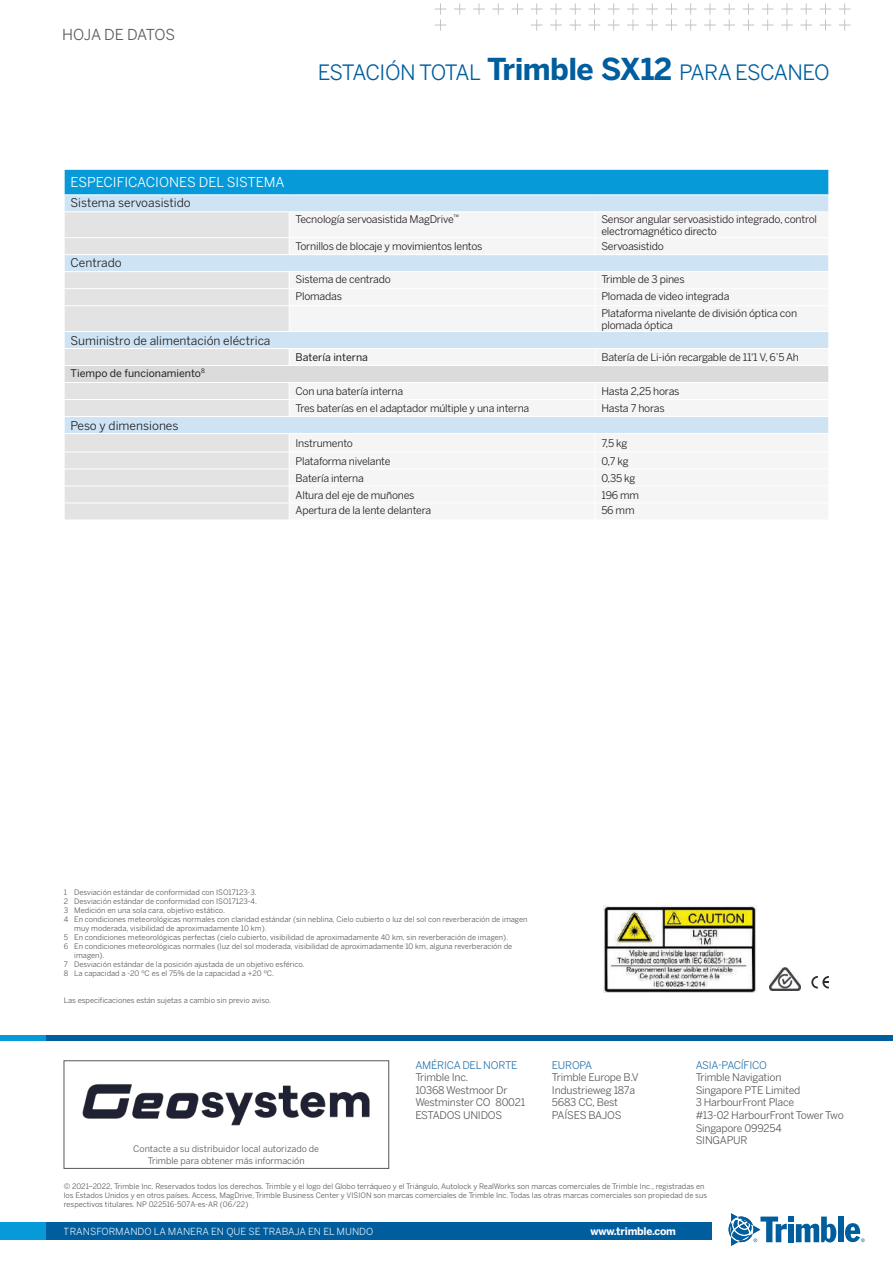
<style>
.page{position:relative;width:893px;height:1263px;background:#fff}
.page>*{position:absolute;margin:0;border:0;box-sizing:border-box;transform-origin:0 0}
.t1{font:21px "Benton Sans";letter-spacing:-.04em;color:#005e9e}
.t2{font:15px "Benton Sans";letter-spacing:-.025em;color:#57585a}
.t3{font:13.5px "Benton Sans";color:#fff}
.t4{font:12px "Benton Sans";color:#231f20}
.t5{font:10.5px/12px "Benton Sans";letter-spacing:-.02em;color:#231f20}
.t6{font:10.5px/12.6px "Benton Sans";letter-spacing:-.02em;color:#57585a}
.t7{font:10.5px "Benton Sans";color:#231f20}
.t8{font:10.5px "Benton Sans";letter-spacing:-.02em;color:#2572ac}
.t9{font:700 10.5px "Benton Sans";letter-spacing:-.02em;color:#fff}
.t10{font:9.75px "Benton Sans";color:#fff}
.t11{font:9px/12px "Benton Sans";color:#57585a;text-align:center}
.t12{font:7.5px/9px "Benton Sans";color:#57585a}
.s1{font-weight:700;font-size:30px}
</style>
<div class="page">
<svg style="left:435px;top:3px;width:415px;height:28px"></svg>
<svg style="left:811px;top:976px;width:18px;height:12px"></svg>
<img style="left:769px;top:967px;width:32px;height:24px">
<div style="left:64px;top:169px;width:765px;height:26px;background:#069ad9"></div>
<div style="left:65px;top:195px;width:763px;height:16px;background:#cee4f5"></div>
<svg style="left:65px;top:212px;width:224px;height:308px;fill:#e4e3e3"></svg>
<svg style="left:289px;top:255px;width:539px;height:178px;fill:#f5f5f5"></svg>
<div style="left:64px;top:365px;width:765px;height:17px;background:#dbdbdb"></div>
<hr style="left:64px;top:169px;width:225px;height:1px;background:#fff">
<hr style="left:289px;top:169px;width:306px;height:1px;background:#fff">
<hr style="left:595px;top:169px;width:234px;height:1px;background:#fff">
<hr style="left:64px;top:237px;width:225px;height:1px;background:#fff">
<hr style="left:64px;top:288px;width:225px;height:1px;background:#fff">
<hr style="left:289px;top:288px;width:306px;height:1px;background:#fff">
<hr style="left:595px;top:288px;width:234px;height:1px;background:#fff">
<svg style="left:289px;top:272px;width:1px;height:59px"></svg>
<svg style="left:595px;top:272px;width:1px;height:59px"></svg>
<svg style="left:289px;top:349px;width:1px;height:16px"></svg>
<svg style="left:595px;top:349px;width:1px;height:16px"></svg>
<svg style="left:289px;top:383px;width:1px;height:33px"></svg>
<svg style="left:595px;top:383px;width:1px;height:33px"></svg>
<svg style="left:64px;top:170px;width:1px;height:263px"></svg>
<svg style="left:828px;top:170px;width:1px;height:263px"></svg>
<hr style="left:64px;top:331px;width:225px;height:1px;background:#fff">
<hr style="left:289px;top:331px;width:306px;height:1px;background:#fff">
<hr style="left:595px;top:331px;width:234px;height:1px;background:#fff">
<hr style="left:64px;top:348px;width:225px;height:1px;background:#fff">
<hr style="left:289px;top:348px;width:306px;height:1px;background:#fff">
<hr style="left:595px;top:348px;width:234px;height:1px;background:#fff">
<hr style="left:289px;top:382px;width:306px;height:1px;background:#fff">
<hr style="left:595px;top:382px;width:234px;height:1px;background:#fff">
<hr style="left:64px;top:399px;width:225px;height:1px;background:#fff">
<hr style="left:64px;top:416px;width:225px;height:1px;background:#fff">
<hr style="left:289px;top:416px;width:306px;height:1px;background:#fff">
<hr style="left:595px;top:416px;width:234px;height:1px;background:#fff">
<hr style="left:64px;top:433px;width:225px;height:1px;background:#fff">
<hr style="left:64px;top:452px;width:225px;height:1px;background:#fff">
<hr style="left:64px;top:469px;width:225px;height:1px;background:#fff">
<hr style="left:64px;top:486px;width:225px;height:1px;background:#fff">
<hr style="left:64px;top:503px;width:225px;height:1px;background:#fff">
<hr style="left:64px;top:194px;width:225px;height:1px;background:#fff">
<hr style="left:289px;top:194px;width:306px;height:1px;background:#fff">
<hr style="left:595px;top:194px;width:234px;height:1px;background:#fff">
<hr style="left:64px;top:211px;width:225px;height:1px;background:#fff">
<hr style="left:595px;top:211px;width:234px;height:1px;background:#fff">
<hr style="left:64px;top:254px;width:225px;height:1px;background:#fff">
<hr style="left:595px;top:254px;width:234px;height:1px;background:#fff">
<hr style="left:64px;top:271px;width:225px;height:1px;background:#fff">
<hr style="left:289px;top:271px;width:306px;height:1px;background:#fff">
<hr style="left:595px;top:271px;width:234px;height:1px;background:#fff">
<hr style="left:64px;top:305px;width:225px;height:1px;background:#fff">
<hr style="left:289px;top:305px;width:306px;height:1px;background:#fff">
<hr style="left:595px;top:305px;width:234px;height:1px;background:#fff">
<hr style="left:64px;top:365px;width:225px;height:1px;background:#fff">
<hr style="left:289px;top:365px;width:306px;height:1px;background:#fff">
<hr style="left:595px;top:365px;width:234px;height:1px;background:#fff">
<hr style="left:64px;top:382px;width:225px;height:1px;background:#fff">
<hr style="left:289px;top:399px;width:306px;height:1px;background:#fff">
<hr style="left:595px;top:399px;width:234px;height:1px;background:#fff">
<img style="left:604px;top:906px;width:153px;height:86px">
<div style="left:0;top:1035px;width:54px;height:6px;background:#069ad9"></div>
<div style="left:47px;top:1035px;width:846px;height:6px;background:#005e9e"></div>
<div style="left:838px;top:1216px;width:5px;height:26px;background:#005e9e"></div>
<svg style="left:729px;top:1213px;width:107px;height:33px"></svg>
<svg style="left:845px;top:1223px;width:20px;height:19px"></svg>
<div style="left:0;top:1222px;width:712px;height:18px;background:#069ad9"></div>
<div style="left:47px;top:1222px;width:665px;height:18px;background:#005e9e"></div>
<div style="left:64px;top:1060px;width:325px;height:108px;border:1px solid #57585a"></div>
<img style="left:63px;top:1075px;width:327px;height:50px">
<h2 class="t2" style="left:62px;top:24px;width:114px">HOJA DE DATOS</h2>
<h1 class="t1" style="left:318px;top:57px;width:513px">ESTACIÓN TOTAL <span class="s1">Trimble SX12</span> PARA ESCANEO</h1>
<h3 class="t3" style="left:71px;top:173px;width:216px">ESPECIFICACIONES DEL SISTEMA</h3>
<h3 class="t4" style="left:71px;top:194px;width:122px">Sistema servoasistido</h3>
<h3 class="t4" style="left:71px;top:254px;width:53px">Centrado</h3>
<h3 class="t4" style="left:71px;top:332px;width:201px">Suministro de alimentación eléctrica</h3>
<h3 class="t7" style="left:71px;top:365px;width:136px">Tiempo de funcionamiento<sup>8</sup></h3>
<h3 class="t4" style="left:71px;top:417px;width:109px">Peso y dimensiones</h3>
<h3 class="t5" style="left:296px;top:212px;width:165px">Tecnología servoasistida MagDrive<sup>™</sup></h3>
<h3 class="t5" style="left:601px;top:212px;width:217px">Sensor angular servoasistido integrado, control electromagnético directo</h3>
<h3 class="t5" style="left:296px;top:240px;width:188px">Tornillos de blocaje y movimientos lentos</h3>
<h3 class="t5" style="left:601px;top:240px;width:64px">Servoasistido</h3>
<h3 class="t5" style="left:296px;top:272px;width:97px">Sistema de centrado</h3>
<h3 class="t5" style="left:601px;top:272px;width:85px">Trimble de 3 pines</h3>
<h3 class="t5" style="left:296px;top:289px;width:48px">Plomadas</h3>
<h3 class="t5" style="left:601px;top:287px;width:197px;line-height:17px">Plomada de video integrada<br>Plataforma nivelante de división óptica con</h3>
<h3 class="t5" style="left:601px;top:318px;width:73px">plomada óptica</h3>
<h3 class="t7" style="left:296px;top:350px;width:74px">Batería interna</h3>
<h3 class="t5" style="left:601px;top:351px;width:199px">Batería de Li-ión recargable de 11'1 V, 6’5 Ah</h3>
<h3 class="t5" style="left:296px;top:385px;width:109px">Con una batería interna</h3>
<h3 class="t5" style="left:601px;top:385px;width:80px">Hasta 2,25 horas</h3>
<h3 class="t5" style="left:296px;top:402px;width:235px">Tres baterías en el adaptador múltiple y una interna</h3>
<h3 class="t5" style="left:601px;top:402px;width:65px">Hasta 7 horas</h3>
<h3 class="t5" style="left:296px;top:436px;width:59px">Instrumento</h3>
<h3 class="t5" style="left:601px;top:436px;width:28px">7,5 kg</h3>
<h3 class="t5" style="left:296px;top:454px;width:96px">Plataforma nivelante</h3>
<h3 class="t5" style="left:601px;top:454px;width:29px">0,7 kg</h3>
<h3 class="t5" style="left:296px;top:471px;width:70px">Batería interna</h3>
<h3 class="t5" style="left:601px;top:471px;width:36px">0,35 kg</h3>
<h3 class="t5" style="left:296px;top:488px;width:120px">Altura del eje de muñones</h3>
<h3 class="t5" style="left:601px;top:488px;width:39px">196 mm</h3>
<h3 class="t5" style="left:296px;top:504px;width:137px">Apertura de la lente delantera</h3>
<h3 class="t5" style="left:601px;top:504px;width:35px">56 mm</h3>
<p class="t12" style="left:64px;top:887px;width:194px">1 Desviación estándar de conformidad con ISO17123-3.</p>
<p class="t12" style="left:64px;top:896px;width:195px">2 Desviación estándar de conformidad con ISO17123-4.</p>
<p class="t12" style="left:64px;top:905px;width:163px">3 Medición en una sola cara, objetivo estático.</p>
<p class="t12" style="left:64px;top:914px;width:465px">4 En condiciones meteorológicas normales con claridad estándar (sin neblina, Cielo cubierto o luz del sol con reverberación de imagen</p>
<p class="t12" style="left:74px;top:923px;width:194px">muy moderada, visibilidad de aproximadamente 10 km).</p>
<p class="t12" style="left:64px;top:932px;width:446px">5 En condiciones meteorológicas perfectas (cielo cubierto, visibilidad de aproximadamente 40 km, sin reverberación de imagen).</p>
<p class="t12" style="left:64px;top:941px;width:450px">6 En condiciones meteorológicas normales (luz del sol moderada, visibilidad de aproximadamente 10 km, alguna reverberación de</p>
<p class="t12" style="left:74px;top:950px;width:32px">imagen).</p>
<p class="t12" style="left:64px;top:959px;width:242px">7 Desviación estándar de la posición ajustada de un objetivo esférico.</p>
<p class="t12" style="left:64px;top:968px;width:212px">8 La capacidad a -20 ºC es el 75% de la capacidad a +20 ºC.</p>
<p class="t12" style="left:64px;top:995px;width:209px">Las especificaciones están sujetas a cambio sin previo aviso.</p>
<p class="t11" style="left:133px;top:1142px;width:187px">Contacte a su distribuidor local autorizado de<br>Trimble para obtener más información</p>
<h3 class="t8" style="left:415px;top:1057px;width:104px">AMÉRICA DEL NORTE</h3>
<h3 class="t6" style="left:415px;top:1070px;width:112px">Trimble Inc.<br>10368 Westmoor Dr<br>Westminster CO 80021<br>ESTADOS UNIDOS</h3>
<h3 class="t8" style="left:552px;top:1057px;width:42px">EUROPA</h3>
<h3 class="t6" style="left:552px;top:1070px;width:88px">Trimble Europe B.V<br>Industrieweg 187a<br>5683 CC, Best<br>PAÍSES BAJOS</h3>
<h3 class="t8" style="left:696px;top:1057px;width:73px">ASIA-PACÍFICO</h3>
<h3 class="t6" style="left:696px;top:1070px;width:150px">Trimble Navigation<br>Singapore PTE Limited<br>3 HarbourFront Place<br>#13-02 HarbourFront Tower Two<br>Singapore 099254<br>SINGAPUR</h3>
<p class="t12" style="left:64px;top:1182px;width:645px">© 2021–2022, Trimble Inc. Reservados todos los derechos. Trimble y el logo del Globo terráqueo y el Triángulo, Autolock y RealWorks son marcas comerciales de Trimble Inc., registradas en los Estados Unidos y en otros países. Access, MagDrive, Trimble Business Center y VISION son marcas comerciales de Trimble Inc. Todas las otras marcas comerciales son propiedad de sus respectivos titulares. NP 022516-507A-es-AR (06/22)</p>
<h3 class="t10" style="left:64px;top:1224px;width:311px">TRANSFORMANDO LA MANERA EN QUE SE TRABAJA EN EL MUNDO</h3>
<h3 class="t9" style="left:591px;top:1224px;width:87px">www.trimble.com</h3>
</div>
